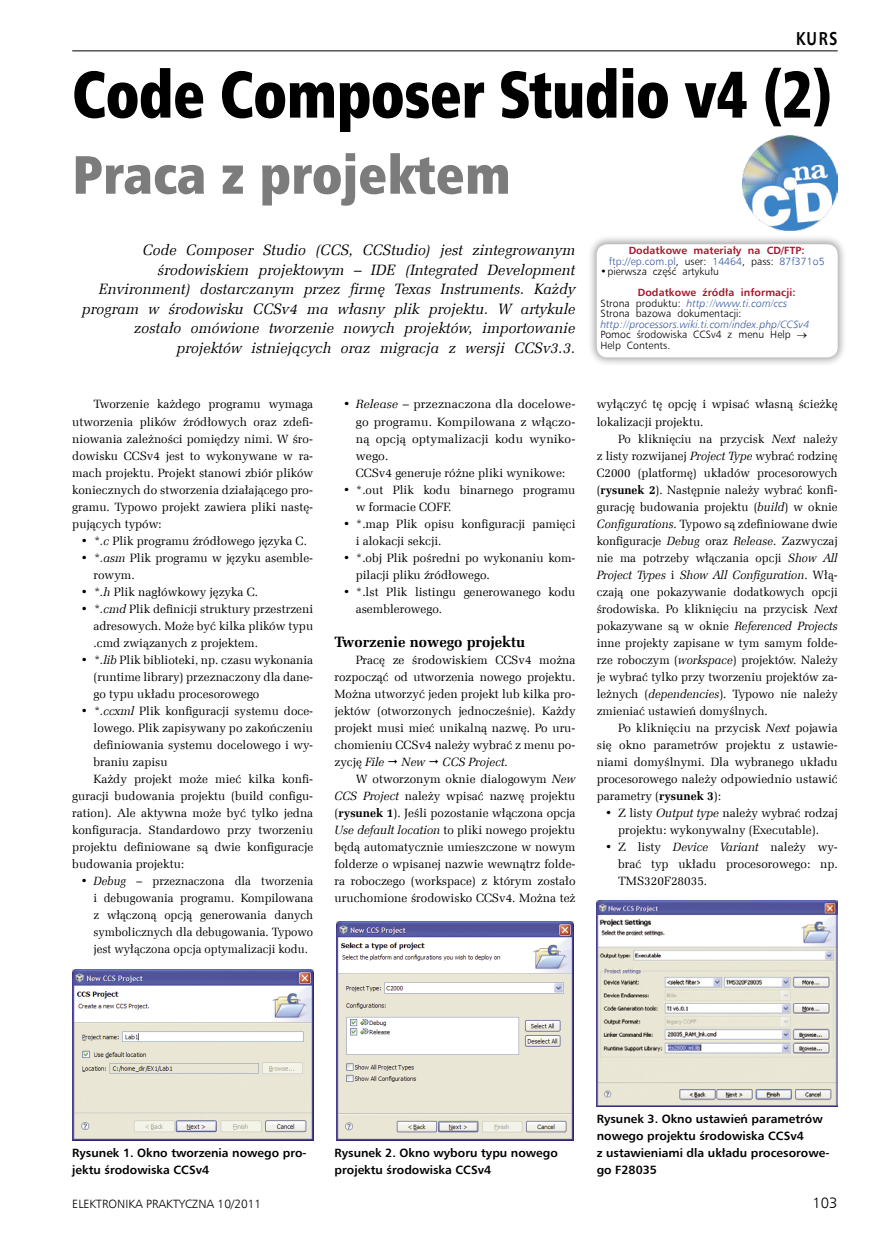
<style>
.page{position:relative;width:893px;height:1234px;background:#fff}
.page>*{position:absolute;margin:0;border:0;box-sizing:border-box;transform-origin:0 0}
._9_Tytul{font:66px "Humnst 777 X Blk Cn EU";letter-spacing:-.01em;color:#000;scale:.9 1}
._0_Podtytul{font:54px "Humnst 777 X Blk Cn EU";color:#7c7c7c}
.t1{font:700 18.75px "Humnst 777 EU";color:#000;scale:.8 1}
._2_Lead{font:italic 15px/19.5px "Zapf Ellipt EU";letter-spacing:.005em;color:#000;text-align:right}
._3_Srodtytul{font:700 15px "Zapf Ellipt EU";color:#000}
.t2{font:15px "Humnst 777 Lt EU";color:#000}
._1_Body{font:12px/17px "Zapf Ellipt EU";color:#000;text-align:justify}
._4_Podpis{font:700 12px/17px "Humnst 777 EU";color:#000}
.t3{font:12px "Humnst 777 Lt EU";color:#000}
._1_Body-2{font:italic 12px "Zapf Ellipt EU";color:#000}
.tabela{font:10.5px/10.5px "Humnst 777 Lt EU";letter-spacing:.005em;color:#000}
.tabela-2{font:italic 10.5px "Humnst 777 Lt EU";letter-spacing:.005em;color:#3c5ba3}
.tabela-3{font:700 10.5px "Humnst 777 EU";letter-spacing:.005em;color:#a9132a}
.tabela-4{font:10.5px "Humnst 777 Lt EU";letter-spacing:.005em;color:#3c5ba3}
.s1{color:#000}
.s2{font-style:normal;color:#000}
.s3{font-style:italic}
.s4{font-style:normal}
.s5{font-weight:700}
</style>
<div class="page">
<div style="left:586px;top:233px;width:260px;height:133px;background:#000;opacity:.35"></div>
<div style="left:597px;top:244px;width:241px;height:113px;background:#fff;border-radius:11px"></div>
<img style="left:72px;top:969px;width:241px;height:171px">
<img style="left:337px;top:921px;width:236px;height:219px">
<img style="left:597px;top:900px;width:240px;height:206px">
<img style="left:742px;top:135px;width:96px;height:96px">
<hr style="left:72px;top:51px;width:766px;height:1px;background:#000">
<p class="t1" style="left:796px;top:27px;width:53px">KURS</p>
<p class="_9_Tytul" style="left:72px;top:52px;width:846px">Code Composer Studio v4 (2)</p>
<p class="_0_Podtytul" style="left:72px;top:140px;width:440px">Praca z projektem</p>
<p class="_2_Lead" style="left:82px;top:241px;width:495px">Code Composer Studio (CCS, CCStudio) jest zintegrowanym środowiskiem projektowym – IDE (Integrated Development Environment) dostarczanym przez firmę Texas Instruments. Każdy program w środowisku CCSv4 ma własny plik projektu. W artykule zostało omówione tworzenie nowych projektów, importowanie projektów istniejących oraz migracja z wersji CCSv3.3.</p>
<p class="tabela-3" style="left:629px;top:244px;width:177px">Dodatkowe materiały na CD/FTP:</p>
<p class="tabela-4" style="left:609px;top:254px;width:217px">ftp://ep.com.pl<span class="s1">, user:</span> 14464<span class="s1">, pass:</span> 87f371o5</p>
<p class="tabela" style="left:600px;top:266px;width:120px">•pierwsza część artykułu</p>
<p class="tabela-3" style="left:638px;top:286px;width:159px">Dodatkowe źródła informacji:</p>
<p class="tabela-2" style="left:600px;top:296px;width:188px"><span class="s2">Strona produktu:</span> http://www.ti.com/ccs</p>
<p class="tabela" style="left:600px;top:308px;width:143px">Strona bazowa dokumentacji:</p>
<p class="tabela-2" style="left:600px;top:317px;width:210px">http://processors.wiki.ti.com/index.php/CCSv4</p>
<p class="tabela" style="left:600px;top:329px;width:208px">Pomoc środowiska CCSv4 z menu Help →<br>Help Contents.</p>
<p class="_1_Body" style="left:72px;top:396px;width:242px;text-indent:21px">Tworzenie każdego programu wymaga utworzenia plików źródłowych oraz zdefi&shy;niowania zależności pomiędzy nimi. W śro&shy;dowisku CCSv4 jest to wykonywane w ra&shy;mach projektu. Projekt stanowi zbiór plików koniecznych do stworzenia działającego pro&shy;gramu. Typowo projekt zawiera pliki nastę&shy;pujących typów:</p>
<p class="_1_Body" style="left:81px;top:532px;width:228px"><span class="s3">• *.c</span> Plik programu źródłowego języka C.</p>
<p class="_1_Body" style="left:94px;top:549px;width:221px;text-indent:-13px"><span class="s3">• *.asm</span> Plik programu w języku asemble&shy;rowym.</p>
<p class="_1_Body" style="left:81px;top:583px;width:179px"><span class="s3">• *.h</span> Plik nagłówkowy języka C.</p>
<p class="_1_Body" style="left:94px;top:600px;width:221px;text-indent:-13px"><span class="s3">• *.cmd</span> Plik definicji struktury przestrzeni adresowych. Może być kilka plików typu .cmd związanych z projektem.</p>
<p class="_1_Body" style="left:94px;top:651px;width:221px;text-indent:-13px"><span class="s3">• *.lib</span> Plik biblioteki, np. czasu wykonania (runtime library) przeznaczony dla dane&shy;go typu układu procesorowego</p>
<p class="_1_Body" style="left:94px;top:702px;width:221px;text-indent:-13px"><span class="s3">• *.ccxml</span> Plik konfiguracji systemu doce&shy;lowego. Plik zapisywany po zakończeniu definiowania systemu docelowego i wy&shy;braniu zapisu</p>
<p class="_1_Body" style="left:72px;top:770px;width:242px;text-indent:21px">Każdy projekt może mieć kilka konfi&shy;guracji budowania projektu (build configu&shy;ration). Ale aktywna może być tylko jedna konfiguracja. Standardowo przy tworzeniu projektu definiowane są dwie konfiguracje budowania projektu:</p>
<p class="_1_Body" style="left:94px;top:872px;width:221px;text-indent:-13px"><span class="s3">• Debug</span> – przeznaczona dla tworzenia i debugowania programu. Kompilowana z włączoną opcją generowania danych symbolicznych dla debugowania. Typowo jest wyłączona opcja optymalizacji kodu.</p>
<p class="_1_Body" style="left:356px;top:396px;width:221px;text-indent:-13px"><span class="s3">• Release</span> – przeznaczona dla docelowe&shy;go programu. Kompilowana z włączo&shy;ną opcją optymalizacji kodu wyniko&shy;wego.</p>
<p class="_1_Body" style="left:356px;top:464px;width:211px">CCSv4 generuje różne pliki wynikowe:</p>
<p class="_1_Body" style="left:356px;top:481px;width:221px;text-indent:-13px"><span class="s3">•</span> *.out Plik kodu binarnego programu w formacie COFF.</p>
<p class="_1_Body" style="left:356px;top:515px;width:221px;text-indent:-13px"><span class="s3">•</span> *.map Plik opisu konfiguracji pamięci i alokacji sekcji.</p>
<p class="_1_Body" style="left:356px;top:549px;width:221px;text-indent:-13px"><span class="s3">•</span> *.obj Plik pośredni po wykonaniu kom&shy;pilacji pliku źródłowego.</p>
<p class="_1_Body" style="left:356px;top:583px;width:221px;text-indent:-13px"><span class="s3">•</span> *.lst Plik listingu generowanego kodu asemblerowego.</p>
<p class="_3_Srodtytul" style="left:334px;top:632px;width:192px">Tworzenie nowego projektu</p>
<p class="_1_Body" style="left:334px;top:651px;width:242px;text-indent:21px">Pracę ze środowiskiem CCSv4 można rozpocząć od utworzenia nowego projektu.<br>Można utworzyć jeden projekt lub kilka pro&shy;jektów (otworzonych jednocześnie). Każdy projekt musi mieć unikalną nazwę. Po uru&shy;chomieniu CCSv4 należy wybrać z menu po&shy;zycję <span class="s3">File</span></p>
<p class="_1_Body-2" style="left:402px;top:754px;width:25px">New</p>
<p class="_1_Body-2" style="left:443px;top:754px;width:67px">CCS Project<span class="s4">.</span></p>
<p class="_1_Body" style="left:334px;top:770px;width:242px;text-indent:21px">W otworzonym oknie dialogowym <span class="s3">New CCS Project</span> należy wpisać nazwę projektu (<span class="s5">rysunek 1</span>). Jeśli pozostanie włączona opcja <span class="s3">Use default location</span> to pliki nowego projektu będą automatycznie umieszczone w nowym folderze o wpisanej nazwie wewnątrz folde&shy;ra roboczego (workspace) z którym zostało uruchomione środowisko CCSv4. Można też</p>
<p class="_1_Body" style="left:597px;top:396px;width:242px">wyłączyć tę opcję i wpisać własną ścieżkę lokalizacji projektu.</p>
<p class="_1_Body" style="left:597px;top:430px;width:242px;text-indent:21px">Po kliknięciu na przycisk <span class="s3">Next</span> należy z listy rozwijanej <span class="s3">Project Type</span> wybrać rodzinę C2000 (platformę) układów procesorowych (<span class="s5">rysunek 2</span>). Następnie należy wybrać konfi&shy;gurację budowania projektu (<span class="s3">build</span>) w oknie <span class="s3">Configurations</span>. Typowo są zdefiniowane dwie konfiguracje <span class="s3">Debug</span> oraz <span class="s3">Release</span>. Zazwyczaj nie ma potrzeby włączania opcji <span class="s3">Show All Project Types</span> i <span class="s3">Show All Configuration</span>. Włą&shy;czają one pokazywanie dodatkowych opcji środowiska. Po kliknięciu na przycisk <span class="s3">Next </span>pokazywane są w oknie <span class="s3">Referenced Projects </span>inne projekty zapisane w tym samym folde&shy;rze roboczym (<span class="s3">workspace</span>) projektów. Należy je wybrać tylko przy tworzeniu projektów za&shy;leżnych (<span class="s3">dependencies</span>). Typowo nie należy zmieniać ustawień domyślnych.</p>
<p class="_1_Body" style="left:597px;top:719px;width:242px;text-indent:21px">Po kliknięciu na przycisk <span class="s3">Next</span> pojawia się okno parametrów projektu z ustawie&shy;niami domyślnymi. Dla wybranego układu procesorowego należy odpowiednio ustawić parametry (<span class="s5">rysunek 3</span>):</p>
<p class="_1_Body" style="left:605px;top:804px;width:234px;text-align:center"><span class="s3">•</span> Z listy <span class="s3">Output type</span> należy wybrać rodzaj projektu: wykonywalny (Executable).</p>
<p class="_1_Body" style="left:618px;top:838px;width:221px;text-indent:-13px"><span class="s3">•</span> Z listy <span class="s3">Device Variant</span> należy wy&shy;brać typ układu procesorowego: np.<br>TMS320F28035.</p>
<p class="_4_Podpis" style="left:72px;top:1144px;width:236px">Rysunek 1. Okno tworzenia nowego pro&shy;jektu środowiska CCSv4</p>
<p class="_4_Podpis" style="left:334px;top:1144px;width:225px">Rysunek 2. Okno wyboru typu nowego projektu środowiska CCSv4</p>
<p class="_4_Podpis" style="left:597px;top:1110px;width:234px">Rysunek 3. Okno ustawień parametrów nowego projektu środowiska CCSv4<br>z ustawieniami dla układu procesorowe&shy;go F28035</p>
<p class="t3" style="left:72px;top:1196px;width:191px">ELEKTRONIKA PRAKTYCZNA 10/2011</p>
<p class="t2" style="left:812px;top:1193px;width:27px">103</p>
</div>
